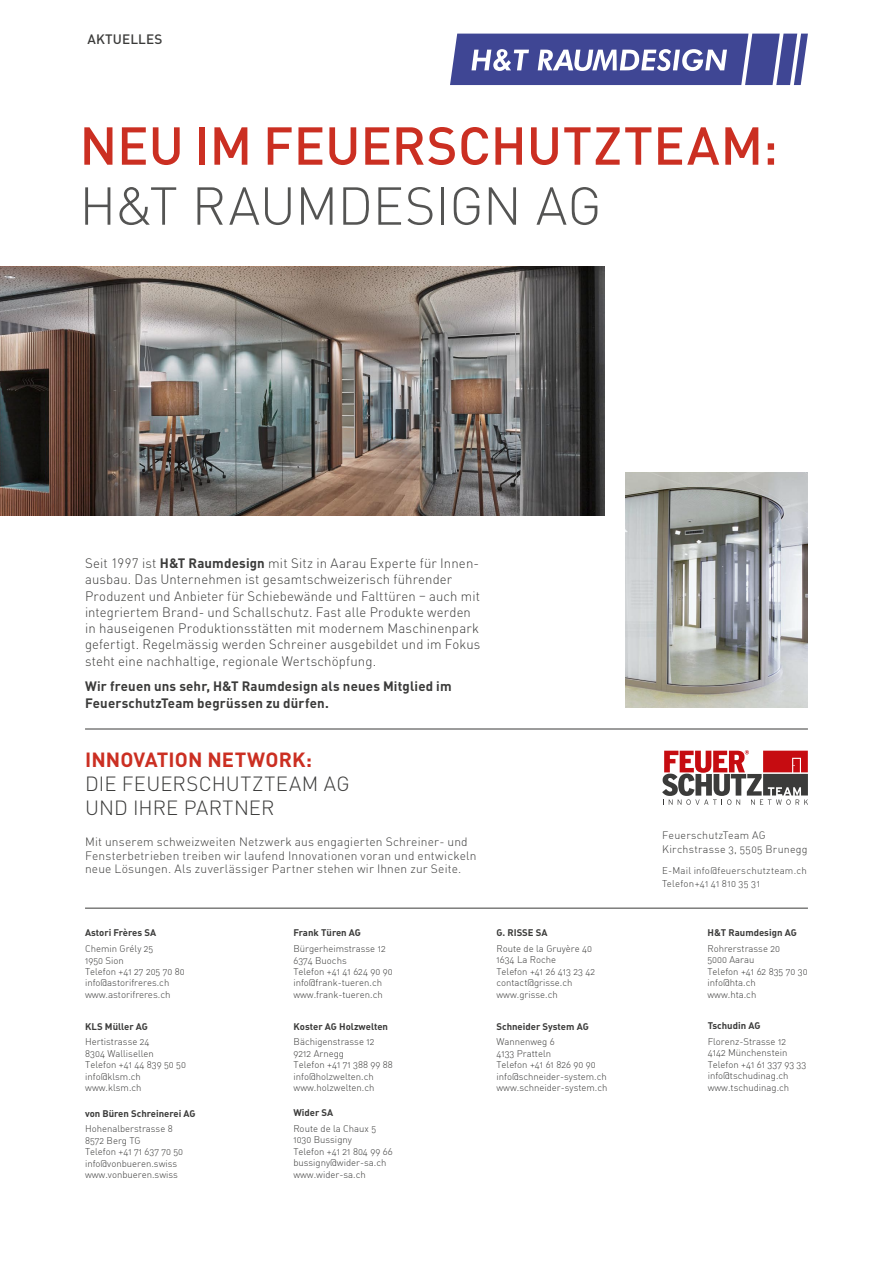
<style>
.page{position:relative;width:893px;height:1263px;background:#fff}
.page>*{position:absolute;margin:0;border:0;box-sizing:border-box;transform-origin:0 0}
.t1{font:500 52.5px "DIN Pro";color:#cb2f22}
.t2{font:300 52.5px "DIN Pro";letter-spacing:-.005em;color:#545453}
.t3{font:300 20.25px/24.3px "DIN Pro";letter-spacing:.01em;color:#3b3b3a}
.t4{font:700 20.25px "DIN Pro";letter-spacing:.005em;color:#cb2f22}
.t5{font:300 13.5px/16.2px "DIN Pro";letter-spacing:.01em;color:#3b3b3a}
.t6{font:700 13.5px/16.2px "DIN Pro";letter-spacing:.01em;color:#3b3b3a}
.t7{font:500 13.5px "DIN Pro";letter-spacing:.01em;color:#3b3b3a}
.t8{font:300 12px/13.5px "DIN Pro";letter-spacing:.015em;color:#3b3b3a}
.t9{font:300 10.65px/14.7px "DIN Alternate";letter-spacing:.025em;color:#3b3b3a}
.t10{font:300 9.75px "DIN Pro";color:#3b3b3a}
.t11{font:300 9.6px/11.4px "DIN Alternate";color:#3b3b3a}
.t12{font:9.6px "DIN Bold Alternate";color:#3b3b3a}
.t13{font:300 9.6px/13.4px "DIN Alternate";letter-spacing:.025em;color:#3b3b3a}
.s1{font-weight:700}
</style>
<div class="page">
<hr style="left:85px;top:908px;width:723px;height:1px;background:#3b3b3a">
<hr style="left:85px;top:729px;width:723px;height:1px;background:#3b3b3a">
<svg style="left:662px;top:750px;width:146px;height:55px"></svg>
<svg style="left:450px;top:34px;width:358px;height:51px;background:#6369a8"></svg>
<img style="left:0;top:267px;width:604px;height:248px">
<svg style="left:626px;top:473px;width:182px;height:235px;background:#adafad"></svg>
<h3 class="t7" style="left:88px;top:30px;width:76px">AKTUELLES</h3>
<h1 class="t1" style="left:79px;top:110px;width:700px">NEU IM FEUERSCHUTZTEAM:</h1>
<h1 class="t2" style="left:79px;top:170px;width:524px">H&amp;T RAUMDESIGN AG</h1>
<p class="t5" style="left:85px;top:555px;width:397px">Seit 1997 ist <span class="s1">H&amp;T Raumdesign</span> mit Sitz in Aarau Experte für Innen&shy;ausbau. Das Unternehmen ist gesamtschweizerisch führender Produzent und Anbieter für Schiebewände und Falttüren – auch mit integriertem Brand- und Schallschutz. Fast alle Produkte werden in hauseigenen Produktionsstätten mit modernem Maschinenpark gefertigt. Regelmässig werden Schreiner ausgebildet und im Fokus steht eine nachhaltige, regionale Wertschöpfung.</p>
<h3 class="t6" style="left:85px;top:678px;width:368px">Wir freuen uns sehr, H&amp;T Raumdesign als neues Mitglied im<br>FeuerschutzTeam begrüssen zu dürfen.</h3>
<h2 class="t4" style="left:85px;top:745px;width:229px">INNOVATION NETWORK:</h2>
<h2 class="t3" style="left:85px;top:771px;width:266px">DIE FEUERSCHUTZTEAM AG<br>UND IHRE PARTNER</h2>
<p class="t8" style="left:85px;top:835px;width:393px">Mit unserem schweizweiten Netzwerk aus engagierten Schreiner- und<br>Fensterbetrieben treiben wir laufend Innovationen voran und entwickeln neue Lösungen. Als zuverlässiger Partner stehen wir Ihnen zur Seite.</p>
<p class="t12" style="left:85px;top:927px;width:73px">Astori Frères SA</p>
<p class="t11" style="left:85px;top:943px;width:101px">Chemin Grély 25<br>1950 Sion<br>Telefon +41 27 205 70 80 info@astorifreres.ch</p>
<p class="t10" style="left:85px;top:988px;width:87px">www.astorifreres.ch</p>
<p class="t12" style="left:85px;top:1020px;width:64px">KLS Müller AG</p>
<p class="t11" style="left:85px;top:1036px;width:102px">Hertistrasse 24<br>8304 Wallisellen<br>Telefon +41 44 839 50 50 info@klsm.ch www.klsm.ch</p>
<p class="t12" style="left:85px;top:1107px;width:112px">von Büren Schreinerei AG</p>
<p class="t11" style="left:85px;top:1123px;width:100px">Hohenalberstrasse 8<br>8572 Berg TG<br>Telefon +41 71 637 70 50 info@vonbueren.swiss www.vonbueren.swiss</p>
<p class="t12" style="left:293px;top:927px;width:69px">Frank Türen AG</p>
<p class="t11" style="left:293px;top:943px;width:101px">Bürgerheimstrasse 12<br>6374 Buochs<br>Telefon +41 41 624 90 90 info@frank-tueren.ch www.frank-tueren.ch</p>
<p class="t12" style="left:294px;top:1020px;width:96px">Koster AG Holzwelten</p>
<p class="t11" style="left:294px;top:1036px;width:101px">Bächigenstrasse 12<br>9212 Arnegg<br>Telefon +41 71 388 99 88 info@holzwelten.ch www.holzwelten.ch</p>
<p class="t12" style="left:293px;top:1106px;width:41px">Wider SA</p>
<p class="t11" style="left:293px;top:1123px;width:101px">Route de la Chaux 5<br>1030 Bussigny<br>Telefon +41 21 804 99 66 bussigny@wider-sa.ch www.wider-sa.ch</p>
<p class="t12" style="left:496px;top:926px;width:53px">G. RISSE SA</p>
<p class="t11" style="left:496px;top:942px;width:100px">Route de la Gruyère 40<br>1634 La Roche<br>Telefon +41 26 413 23 42 contact@grisse.ch www.grisse.ch</p>
<p class="t12" style="left:496px;top:1020px;width:94px">Schneider System AG</p>
<p class="t11" style="left:496px;top:1036px;width:112px">Wannenweg 6<br>4133 Pratteln<br>Telefon +41 61 826 90 90 info@schneider-system.ch www.schneider-system.ch</p>
<p class="t9" style="left:662px;top:827px;width:147px">FeuerschutzTeam AG<br>Kirchstrasse 3, 5505 Brunegg</p>
<p class="t13" style="left:662px;top:863px;width:146px">E-Mail info@feuerschutzteam.ch<br>Telefon+41 41 810 35 31</p>
<p class="t12" style="left:707px;top:926px;width:91px">H&amp;T Raumdesign AG</p>
<p class="t11" style="left:707px;top:942px;width:102px">Rohrerstrasse 20<br>5000 Aarau<br>Telefon +41 62 835 70 30 info@hta.ch<br>www.hta.ch</p>
<p class="t12" style="left:708px;top:1019px;width:54px">Tschudin AG</p>
<p class="t11" style="left:708px;top:1036px;width:100px">Florenz-Strasse 12<br>4142 Münchenstein<br>Telefon +41 61 337 93 33 info@tschudinag.ch www.tschudinag.ch</p>
</div>
